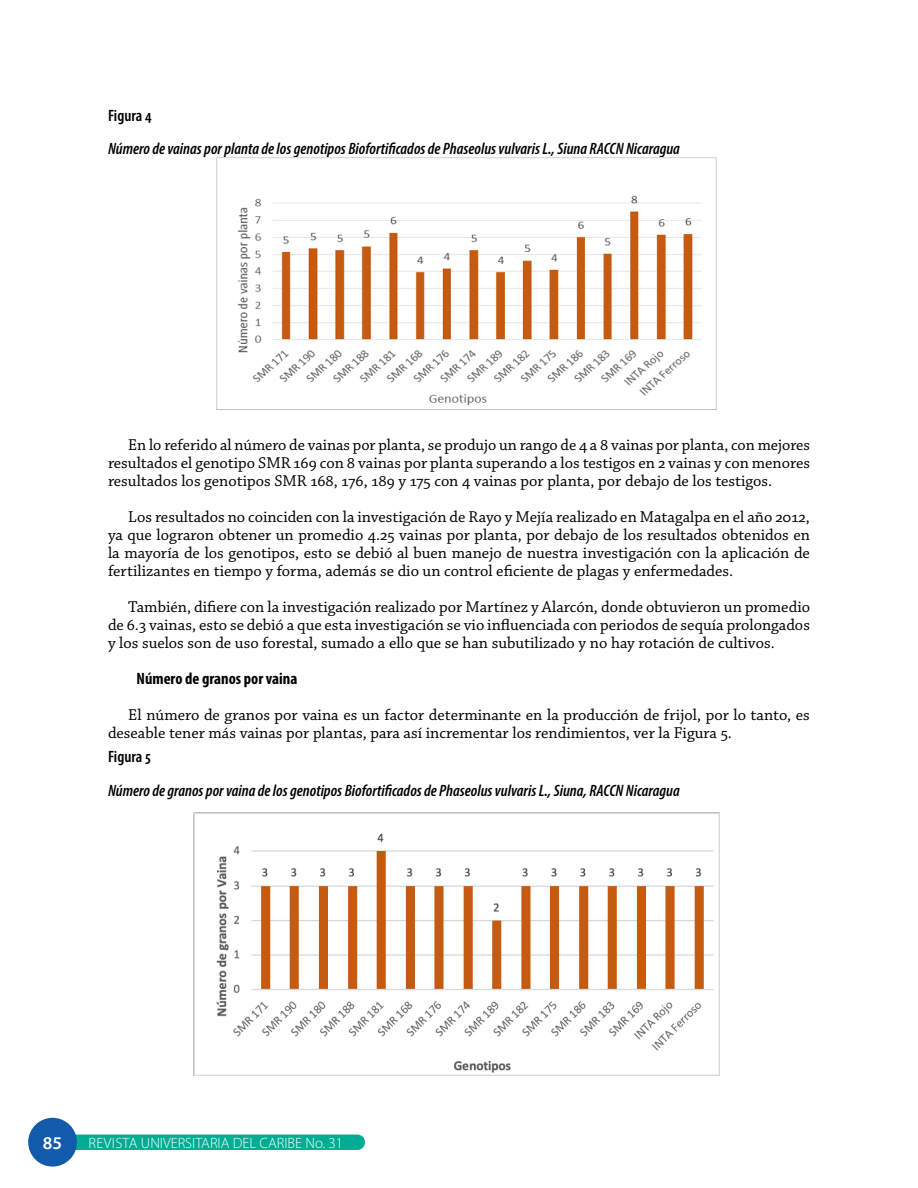
<style>
.page{position:relative;width:918px;height:1188px;background:#fff}
.page>*{position:absolute;margin:0;border:0;box-sizing:border-box;transform-origin:0 0}
.t1{font:600 18px "Myriad Pro";color:#fff}
.t2{font:16.5px/18px "Chaparral Pro";color:#000;text-align:justify}
.t3{font:italic 600 condensed 16.5px "Myriad Pro";color:#000}
.t4{font:700 condensed 16.5px "Myriad Pro";color:#000}
.t5{font:600 condensed 16.5px "Myriad Pro";color:#000}
.t6{font:300 15px "Myriad Pro";color:#fff}
</style>
<div class="page">
<div style="left:68px;top:1135px;width:297px;height:15px;background:#00ac92;border-radius:8px"></div>
<div style="left:28px;top:1118px;width:49px;height:49px;background:#125baa;border-radius:50%"></div>
<img style="left:217px;top:157px;width:499px;height:252px">
<img style="left:193px;top:812px;width:526px;height:263px">
<p class="t5" style="left:108px;top:105px;width:45px">Figura 4</p>
<p class="t3" style="left:108px;top:139px;width:573px">Número de vainas por planta de los genotipos Biofortificados de Phaseolus vulvaris L., Siuna RACCN Nicaragua</p>
<p class="t2" style="left:108px;top:436px;width:704px;text-indent:20px">En lo referido al número de vainas por planta, se produjo un rango de 4 a 8 vainas por planta, con mejores resultados el genotipo SMR 169 con 8 vainas por planta superando a los testigos en 2 vainas y con menores resultados los genotipos SMR 168, 176, 189 y 175 con 4 vainas por planta, por debajo de los testigos.</p>
<p class="t2" style="left:108px;top:508px;width:703px;text-indent:20px">Los resultados no coinciden con la investigación de Rayo y Mejía realizado en Matagalpa en el año 2012, ya que lograron obtener un promedio 4.25 vainas por planta, por debajo de los resultados obtenidos en la mayoría de los genotipos, esto se debió al buen manejo de nuestra investigación con la aplicación de fertilizantes en tiempo y forma, además se dio un control eficiente de plagas y enfermedades.</p>
<p class="t2" style="left:108px;top:598px;width:704px;text-indent:20px">También, difiere con la investigación realizado por Martínez y Alarcón, donde obtuvieron un promedio de 6.3 vainas, esto se debió a que esta investigación se vio influenciada con periodos de sequía prolongados y los suelos son de uso forestal, sumado a ello que se han subutilizado y no hay rotación de cultivos.</p>
<p class="t4" style="left:136px;top:668px;width:162px">Número de granos por vaina</p>
<p class="t2" style="left:108px;top:706px;width:703px;text-indent:20px">El número de granos por vaina es un factor determinante en la producción de frijol, por lo tanto, es deseable tener más vainas por plantas, para así incrementar los rendimientos, ver la Figura 5.</p>
<p class="t5" style="left:108px;top:747px;width:44px">Figura 5</p>
<p class="t3" style="left:108px;top:780px;width:573px">Número de granos por vaina de los genotipos Biofortificados de Phaseolus vulvaris L., Siuna, RACCN Nicaragua</p>
<p class="t1" style="left:43px;top:1131px;width:21px">85</p>
<p class="t6" style="left:89px;top:1134px;width:256px">REVISTA UNIVERSITARIA DEL CARIBE No. 31</p>
</div>
